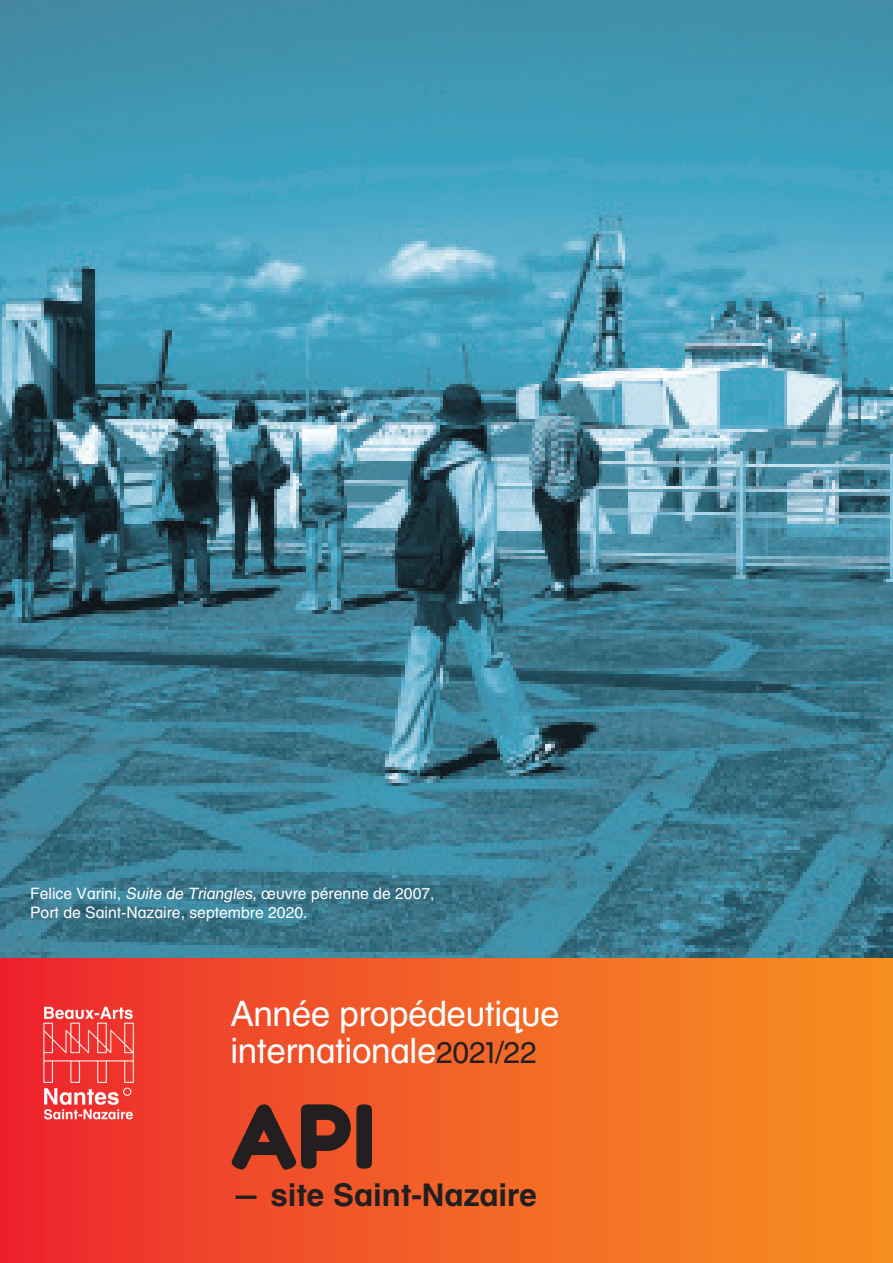
<style>
.page{position:relative;width:893px;height:1263px;background:#fff}
.page>*{position:absolute;margin:0;border:0;box-sizing:border-box;transform-origin:0 0}
.t1{font:87.75px "Fredoka One";color:#231f20}
.t2{font:35.1px/37.7px "Helvetica Ba N";letter-spacing:-.01em;color:#fff}
.t3{font:700 31.35px "Helvetica Ba N";color:#231f20}
.t4{font:15.75px/18.9px "Helvetica Ba N";color:#fff}
.s1{font-style:italic}
.s2{font-size:30.15px;color:#231f20}
</style>
<div class="page">
<img style="left:0;top:0;width:893px;height:959px">
<div style="left:0;top:959px;width:893px;height:304px;background:linear-gradient(to right,#ed292d,#f69521)"></div>
<img style="left:40px;top:1000px;width:96px;height:125px">
<p class="t4" style="left:30px;top:884px;width:406px">Felice Varini, <span class="s1">Suite de Triangles</span>, œuvre pérenne de 2007,<br>Port de Saint-Nazaire, septembre 2020.</p>
<h2 class="t2" style="left:230px;top:994px;width:331px">Année propédeutique internationale<span class="s2">2021/22</span></h2>
<h1 class="t1" style="left:230px;top:1083px;width:147px">API</h1>
<h3 class="t3" style="left:230px;top:1175px;width:308px">— site Saint-Nazaire</h3>
</div>
